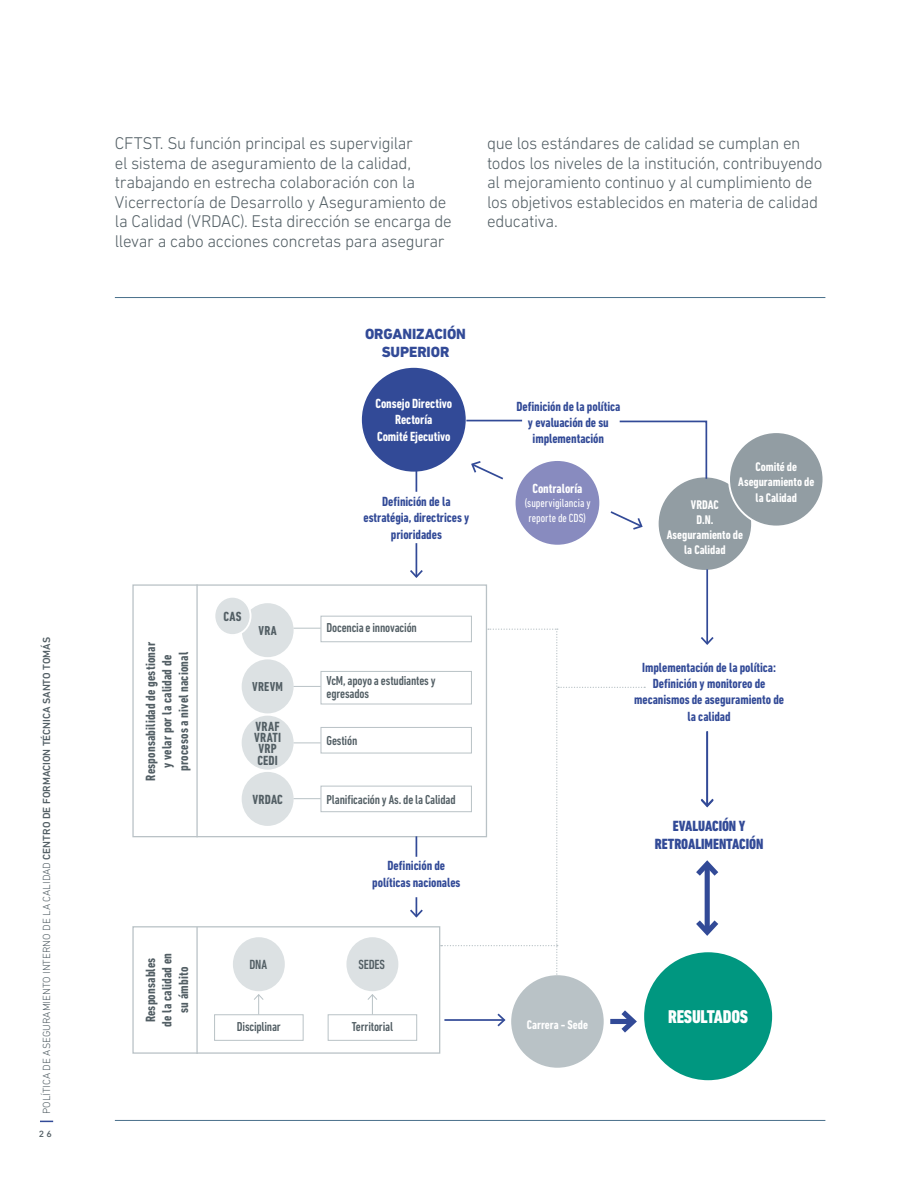
<style>
.page{position:relative;width:919px;height:1191px;background:#fff}
.page>*{position:absolute;margin:0;border:0;box-sizing:border-box;transform-origin:0 0}
.t1{font:800 condensed 18.75px "DIN Next LT Pro";letter-spacing:-.015em;color:#fff}
.t2{font:300 17.25px/19.5px "DIN Next LT Pro";letter-spacing:-.02em;color:#525e64}
.t3{font:800 condensed 15px/18px "DIN Next LT Pro";letter-spacing:-.005em;color:#324a97;text-align:center}
.t4{font:800 15px/18px "DIN Next LT Pro";letter-spacing:-.005em;color:#324a97;text-align:center}
.t5{font:700 condensed 13.65px/16.4px "DIN Next LT Pro";letter-spacing:.01em;color:#525e64;text-align:center}
.t6{font:700 condensed 13.5px/16.2px "DIN Next LT Pro";letter-spacing:-.005em;color:#324a97;text-align:center}
.t7{font:700 condensed 13.5px/16.2px "DIN Next LT Pro";letter-spacing:-.005em;color:#fff;text-align:center}
.t8{font:700 condensed 13.5px/11.2px "DIN Next LT Pro";letter-spacing:.02em;color:#525e64;text-align:center}
.t9{font:500 condensed 13.5px "DIN Next LT Pro";letter-spacing:-.015em;color:#525e64}
.t10{font:500 condensed 13.2px/13.2px "DIN Next LT Pro";letter-spacing:-.015em;color:#525e64}
.t11{font:700 condensed 13.2px "DIN Next LT Pro";letter-spacing:.02em;color:#525e64}
.t12{font:700 condensed 12.75px/15.3px "DIN Next LT Pro";letter-spacing:-.005em;color:#fff;text-align:center}
.t13{font:condensed 12px/14.4px "DIN Next LT Pro";letter-spacing:.005em;color:#fff;text-align:center}
.t14{font:12px "DIN Next LT Pro";color:#525e64}
.t15{font:300 10.5px "DIN Next LT Pro";color:#525e64}
.s1{font-weight:500}
</style>
<div class="page">
<svg style="left:40px;top:1120px;width:13px;height:2px"></svg>
<hr style="left:115px;top:297px;width:710px;height:1px;background:#486f8a">
<hr style="left:115px;top:1120px;width:710px;height:1px;background:#486f8a">
<div style="left:233px;top:937px;width:52px;height:54px;background:#dce1e3;border-radius:50%"></div>
<div style="left:346px;top:937px;width:52px;height:54px;background:#dce1e3;border-radius:50%"></div>
<div style="left:321px;top:616px;width:150px;height:26px;border:1px solid #b9c2c6"></div>
<div style="left:214px;top:1014px;width:89px;height:26px;border:1px solid #b9c2c6"></div>
<div style="left:328px;top:1014px;width:89px;height:26px;border:1px solid #b9c2c6"></div>
<div style="left:321px;top:727px;width:150px;height:26px;border:1px solid #b9c2c6"></div>
<div style="left:321px;top:786px;width:150px;height:26px;border:1px solid #b9c2c6"></div>
<div style="left:321px;top:671px;width:150px;height:33px;border:1px solid #b9c2c6"></div>
<div style="left:132px;top:584px;width:355px;height:253px;border:1px solid #b9c2c6"></div>
<div style="left:132px;top:926px;width:308px;height:127px;border:1px solid #b9c2c6"></div>
<div style="left:362px;top:368px;width:103px;height:103px;background:#324a97;border-radius:50%"></div>
<div style="left:657px;top:476px;width:95px;height:95px;background:#929da3;border-radius:50%"></div>
<div style="left:656px;top:475px;width:97px;height:97px;border:2px solid #fff;border-radius:50%"></div>
<div style="left:515px;top:461px;width:84px;height:84px;background:#888bbf;border-radius:50%"></div>
<div style="left:510px;top:974px;width:94px;height:94px;background:#b9c2c6;border-radius:50%"></div>
<div style="left:509px;top:973px;width:96px;height:96px;border:2px solid #fff;border-radius:50%"></div>
<div style="left:729px;top:432px;width:94px;height:94px;background:#929da3;border-radius:50%"></div>
<div style="left:728px;top:431px;width:96px;height:96px;border:2px solid #fff;border-radius:50%"></div>
<div style="left:242px;top:603px;width:51px;height:54px;background:#dce1e3;border-radius:50%"></div>
<div style="left:242px;top:659px;width:51px;height:54px;background:#dce1e3;border-radius:50%"></div>
<div style="left:242px;top:715px;width:51px;height:54px;background:#dce1e3;border-radius:50%"></div>
<div style="left:242px;top:772px;width:51px;height:54px;background:#dce1e3;border-radius:50%"></div>
<hr style="left:466px;top:420px;width:56px;height:1px;background:#324a97">
<svg style="left:619px;top:420px;width:89px;height:60px"></svg>
<hr style="left:415px;top:469px;width:2px;height:23px;background:#324a97">
<hr style="left:415px;top:543px;width:2px;height:34px;background:#324a97">
<svg style="left:410px;top:568px;width:13px;height:10px"></svg>
<hr style="left:415px;top:836px;width:2px;height:20px;background:#324a97">
<svg style="left:410px;top:897px;width:13px;height:21px"></svg>
<hr style="left:444px;top:1019px;width:60px;height:1px;background:#324a97">
<svg style="left:495px;top:1013px;width:11px;height:14px"></svg>
<div style="left:644px;top:952px;width:128px;height:128px;background:#009780;border-radius:50%"></div>
<hr style="left:706px;top:569px;width:2px;height:75px;background:#324a97">
<svg style="left:701px;top:635px;width:13px;height:10px"></svg>
<hr style="left:706px;top:731px;width:2px;height:74px;background:#324a97">
<svg style="left:701px;top:797px;width:13px;height:11px"></svg>
<svg style="left:610px;top:511px;width:33px;height:19px"></svg>
<svg style="left:471px;top:461px;width:32px;height:19px"></svg>
<div style="left:704px;top:864px;width:5px;height:68px;background:#324a97"></div>
<svg style="left:696px;top:860px;width:23px;height:21px"></svg>
<svg style="left:696px;top:915px;width:23px;height:21px"></svg>
<hr style="left:196px;top:584px;width:2px;height:253px;background:#b9c2c6">
<hr style="left:196px;top:927px;width:2px;height:127px;background:#b9c2c6">
<div style="left:214px;top:597px;width:36px;height:38px;background:#dce1e3;border-radius:50%"></div>
<div style="left:213px;top:596px;width:38px;height:40px;border:2px solid #fff;border-radius:50%"></div>
<svg style="left:293px;top:628px;width:28px;height:1px"></svg>
<svg style="left:293px;top:686px;width:28px;height:1px"></svg>
<svg style="left:293px;top:742px;width:28px;height:1px"></svg>
<svg style="left:293px;top:798px;width:28px;height:1px"></svg>
<div style="left:610px;top:1019px;width:23px;height:5px;background:#324a97"></div>
<svg style="left:616px;top:1010px;width:21px;height:23px"></svg>
<svg style="left:254px;top:994px;width:10px;height:20px"></svg>
<svg style="left:367px;top:994px;width:10px;height:20px"></svg>
<svg style="left:440px;top:628px;width:205px;height:353px"></svg>
<p class="t15" style="left:41px;top:1114px;width:478px;rotate:-90deg">POLÍTICA DE ASEGURAMIENTO INTERNO DE LA CALIDAD <span class="s1">CENTRO DE FORMACION TÉCNICA SANTO TOMÁS</span></p>
<p class="t14" style="left:39px;top:1126px;width:15px">26</p>
<p class="t2" style="left:115px;top:133px;width:338px">CFTST. Su función principal es supervigilar<br>el sistema de aseguramiento de la calidad, trabajando en estrecha colaboración con la Vicerrectoría de Desarrollo y Aseguramiento de la Calidad (VRDAC). Esta dirección se encarga de llevar a cabo acciones concretas para asegurar</p>
<p class="t2" style="left:487px;top:133px;width:337px">que los estándares de calidad se cumplan en todos los niveles de la institución, contribuyendo al mejoramiento continuo y al cumplimiento de los objetivos establecidos en materia de calidad educativa.</p>
<p class="t5" style="left:142px;top:780px;width:140px;rotate:-90deg">Responsabilidad de gestionar y velar por la calidad de procesos a nivel nacional</p>
<p class="t5" style="left:142px;top:1026px;width:75px;rotate:-90deg">Responsables de la calidad en su ámbito</p>
<p class="t4" style="left:365px;top:325px;width:102px">ORGANIZACIÓN<br>SUPERIOR</p>
<p class="t7" style="left:375px;top:395px;width:78px">Consejo Directivo<br>Rectoría<br>Comité Ejecutivo</p>
<p class="t6" style="left:363px;top:493px;width:107px">Definición de la estratégia, directrices y prioridades</p>
<p class="t8" style="left:223px;top:611px;width:19px">CAS</p>
<p class="t11" style="left:258px;top:623px;width:20px">VRA</p>
<p class="t10" style="left:326px;top:621px;width:92px">Docencia e innovación</p>
<p class="t11" style="left:252px;top:679px;width:32px">VREVM</p>
<p class="t8" style="left:254px;top:720px;width:29px">VRAF<br>VRATI<br>VRP<br>CEDI</p>
<p class="t8" style="left:252px;top:793px;width:32px">VRDAC</p>
<p class="t10" style="left:326px;top:673px;width:111px">VcM, apoyo a estudiantes y egresados</p>
<p class="t10" style="left:326px;top:734px;width:32px">Gestión</p>
<p class="t10" style="left:326px;top:792px;width:131px">Planificación y As. de la Calidad</p>
<p class="t6" style="left:372px;top:857px;width:90px">Definición de políticas nacionales</p>
<p class="t9" style="left:249px;top:956px;width:19px">DNA</p>
<p class="t9" style="left:358px;top:956px;width:28px">SEDES</p>
<p class="t10" style="left:237px;top:1020px;width:45px">Disciplinar</p>
<p class="t10" style="left:352px;top:1020px;width:43px">Territorial</p>
<p class="t6" style="left:516px;top:398px;width:105px">Definición de la política y evaluación de su implementación</p>
<p class="t7" style="left:532px;top:480px;width:52px">Contraloría</p>
<p class="t13" style="left:524px;top:496px;width:68px">(supervigilancia y reporte de CDS)</p>
<p class="t12" style="left:738px;top:459px;width:78px">Comité de<br>Aseguramiento de la Calidad</p>
<p class="t12" style="left:666px;top:496px;width:78px">VRDAC<br>D.N.<br>Aseguramiento de la Calidad</p>
<p class="t6" style="left:634px;top:659px;width:151px">Implementación de la política:<br>Definición y monitoreo de mecanismos de aseguramiento de la calidad</p>
<p class="t3" style="left:654px;top:817px;width:110px">EVALUACIÓN Y<br>RETROALIMENTACIÓN</p>
<p class="t12" style="left:526px;top:1016px;width:63px">Carrera - Sede</p>
<p class="t1" style="left:668px;top:1006px;width:82px">RESULTADOS</p>
</div>
